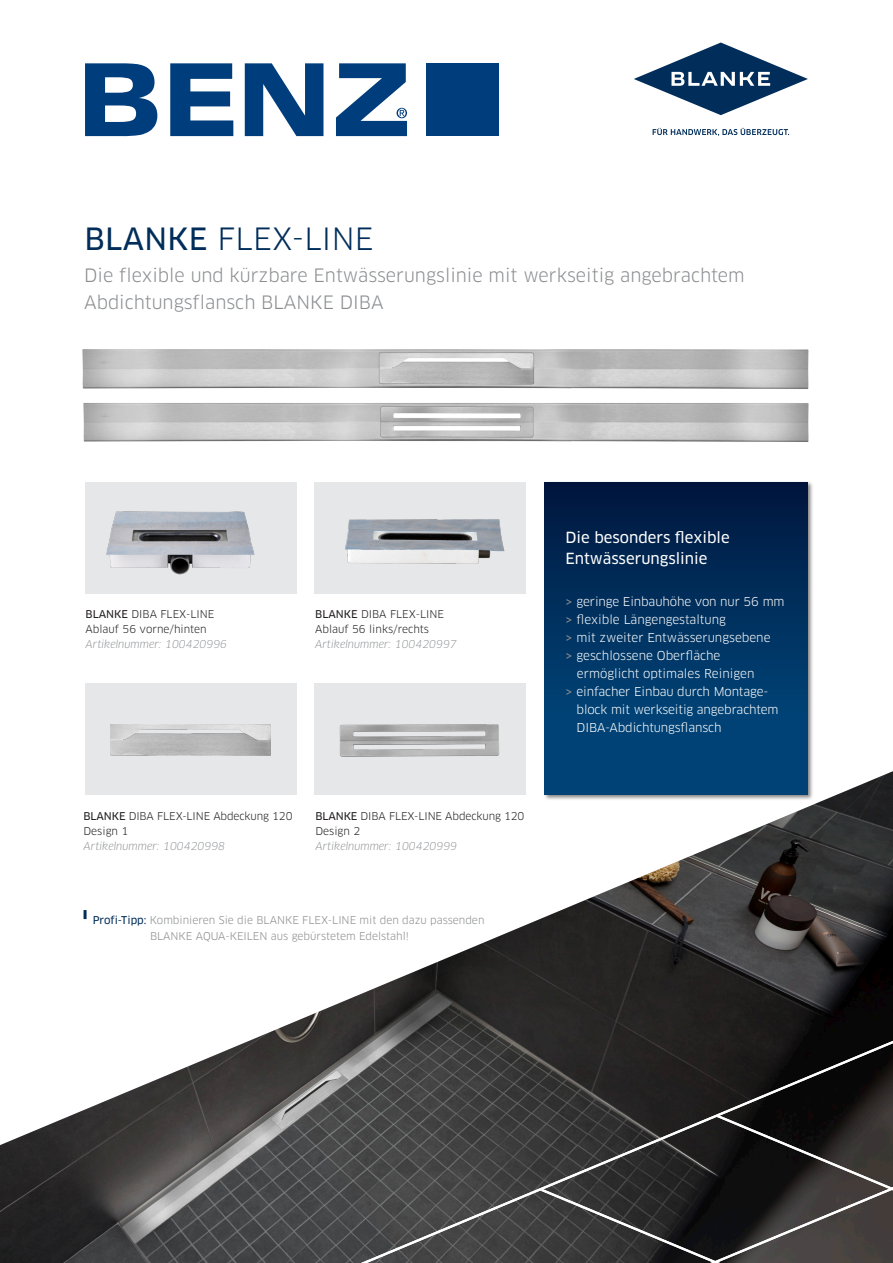
<style>
.page{position:relative;width:893px;height:1263px;background:#fff}
.page>*{position:absolute;margin:0;border:0;box-sizing:border-box;transform-origin:0 0}
.t1{font:30px "Clan OT";letter-spacing:.01em;color:#002d5a}
.t2{font:18px/27px "Clan OT";color:#8a8c8f}
.t3{font:15px/21px "Clan OT News";color:#fff}
.t4{font:12px "Clan OT";letter-spacing:-.01em;color:#fff}
.t5{font:10.5px/15px "Clan OT";color:#231f20}
.t6{font:10.5px/16.5px "Clan OT";color:#8a8c8f}
.t7{font:italic 10.5px "Clan OT";color:#8a8c8f}
.s1{font-family:"Clan OT News"}
.s2{font-family:"Clan OT News";color:#002d5a}
.s3{font-family:"Clan OT News";color:#8a8c8f}
</style>
<div class="page">
<img style="left:82px;top:349px;width:727px;height:93px">
<img style="left:0;top:771px;width:893px;height:492px">
<svg style="left:335px;top:1035px;width:558px;height:228px;background:#3b3b3b"></svg>
<svg style="left:537px;top:1112px;width:356px;height:151px;background:#343232"></svg>
<svg style="left:653px;top:128px;width:136px;height:8px"></svg>
<svg style="left:634px;top:43px;width:174px;height:72px"></svg>
<div style="left:315px;top:483px;width:211px;height:111px;background:#e6e7e9"></div>
<img style="left:345px;top:519px;width:160px;height:45px">
<div style="left:85px;top:483px;width:212px;height:111px;background:#e6e7e9"></div>
<img style="left:106px;top:511px;width:149px;height:64px">
<div style="left:85px;top:683px;width:211px;height:112px;background:#e6e7e9"></div>
<img style="left:111px;top:724px;width:160px;height:32px">
<div style="left:315px;top:683px;width:211px;height:112px;background:#e6e7e9"></div>
<img style="left:339px;top:724px;width:161px;height:33px">
<div style="left:543px;top:481px;width:271px;height:320px;background:#231f20;opacity:.56"></div>
<div style="left:544px;top:483px;width:264px;height:312px;background:linear-gradient(to bottom,#001a42,#004b80)"></div>
<svg style="left:84px;top:910px;width:3px;height:9px"></svg>
<svg style="left:85px;top:63px;width:72px;height:73px"></svg>
<svg style="left:170px;top:63px;width:63px;height:73px"></svg>
<svg style="left:245px;top:63px;width:78px;height:73px"></svg>
<svg style="left:336px;top:63px;width:71px;height:73px"></svg>
<div style="left:426px;top:63px;width:73px;height:73px;background:#003d7c"></div>
<h1 class="t1" style="left:84px;top:221px;width:291px"><span class="s1">BLANKE</span> FLEX-LINE</h1>
<h2 class="t2" style="left:84px;top:262px;width:662px">Die flexible und kürzbare Entwässerungslinie mit werkseitig angebrachtem<br>Abdichtungsflansch BLANKE DIBA</h2>
<p class="t5" style="left:86px;top:607px;width:130px"><span class="s1">BLANKE</span> DIBA FLEX-LINE<br>Ablauf 56 vorne/hinten</p>
<p class="t7" style="left:86px;top:638px;width:143px">Artikelnummer: 100420996</p>
<p class="t5" style="left:315px;top:607px;width:130px"><span class="s1">BLANKE</span> DIBA FLEX-LINE<br>Ablauf 56 links/rechts</p>
<p class="t7" style="left:315px;top:638px;width:143px">Artikelnummer: 100420997</p>
<p class="t5" style="left:84px;top:809px;width:211px"><span class="s1">BLANKE</span> DIBA FLEX-LINE Abdeckung 120<br>Design 1</p>
<p class="t7" style="left:84px;top:840px;width:143px">Artikelnummer: 100420998</p>
<p class="t5" style="left:315px;top:809px;width:211px"><span class="s1">BLANKE</span> DIBA FLEX-LINE Abdeckung 120<br>Design 2</p>
<p class="t7" style="left:315px;top:840px;width:143px">Artikelnummer: 100420999</p>
<p class="t6" style="left:150px;top:911px;width:336px;text-indent:-57px"><span class="s2">Profi-Tipp:</span> Kombinieren Sie die BLANKE FLEX-LINE mit den dazu passenden<br>BLANKE AQUA-KEILEN aus gebürstetem Edelstahl!</p>
<p class="t3" style="left:565px;top:527px;width:166px">Die besonders flexible<br>Entwässerungslinie</p>
<p class="t4" style="left:565px;top:594px;width:221px"><span class="s3">&gt;</span> geringe Einbauhöhe von nur 56 mm</p>
<p class="t4" style="left:565px;top:612px;width:162px"><span class="s3">&gt;</span> flexible Längengestaltung</p>
<p class="t4" style="left:565px;top:630px;width:207px"><span class="s3">&gt;</span> mit zweiter Entwässerungsebene</p>
<p class="t4" style="left:565px;top:648px;width:157px"><span class="s3">&gt;</span> geschlossene Oberfläche</p>
<p class="t4" style="left:577px;top:666px;width:179px">ermöglicht optimales Reinigen</p>
<p class="t4" style="left:565px;top:684px;width:204px"><span class="s3">&gt;</span> einfacher Einbau durch Montage-</p>
<p class="t4" style="left:577px;top:702px;width:203px">block mit werkseitig angebrachtem</p>
<p class="t4" style="left:577px;top:720px;width:146px">DIBA-Abdichtungsflansch</p>
</div>
